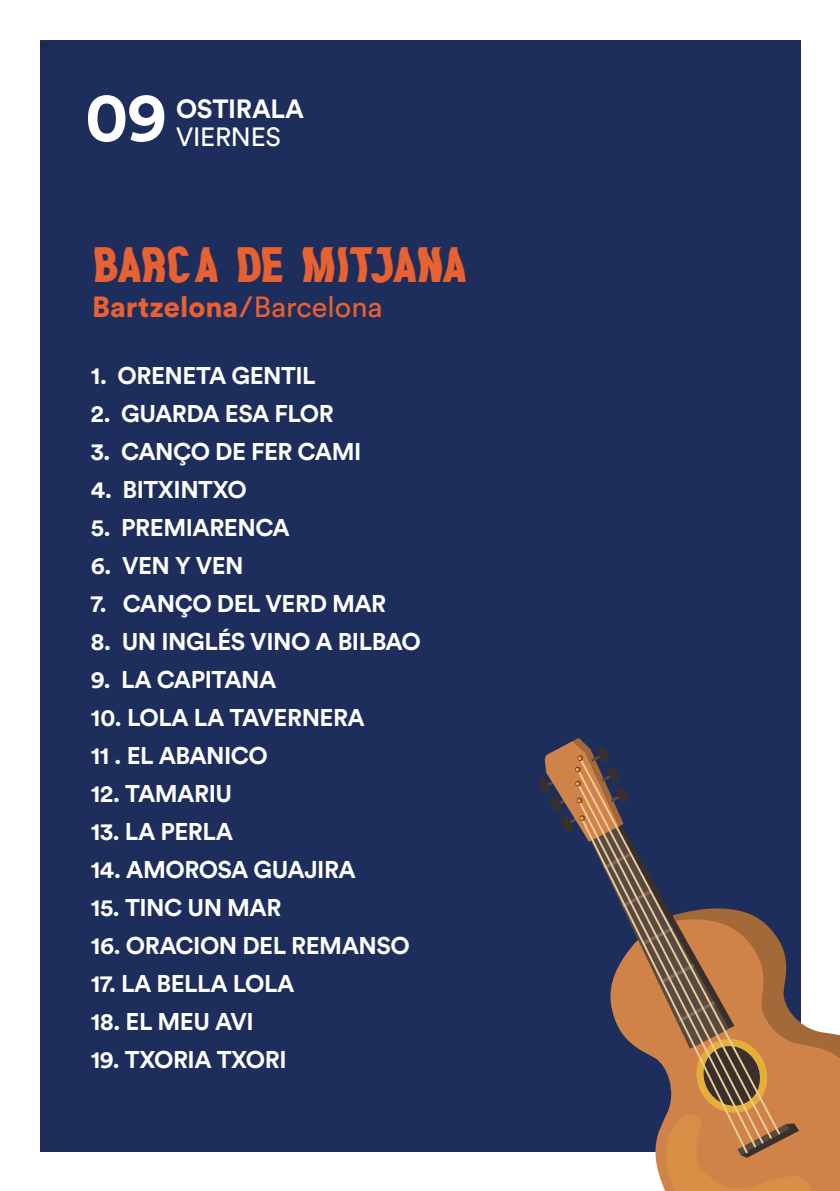
<style>
.page{position:relative;width:840px;height:1191px;background:#fff}
.page>*{position:absolute;margin:0;border:0;box-sizing:border-box;transform-origin:0 0}
.t1{font:700 69px "Circular Std";color:#fff}
.t2{font:49.8px "Overwave";letter-spacing:-.07em;color:#e76132}
.t3{font:900 28.8px "Circular Std";color:#e76132}
.t4{font:700 26.2px "Circular Std";letter-spacing:-.01em;color:#fff}
.t5{font:26.2px "Circular Std";letter-spacing:-.01em;color:#fff}
.t6{font:700 24px "Circular Std";letter-spacing:-.02em;color:#fff}
.t7{font:12px "Minion Pro";color:#231f20}
.s1{font-weight:500}
.s2{font-weight:400}
</style>
<div class="page">
<div style="left:40px;top:40px;width:759px;height:1111px;background:#1e2e5c"></div>
<svg style="left:820px;top:1032px;width:19px;height:159px;background:#cb8148"></svg>
<svg style="left:537px;top:738px;width:283px;height:453px"></svg>
<p class="t7" style="left:40px;top:37px;width:10px">w</p>
<p class="t1" style="left:85px;top:72px;width:83px">09</p>
<p class="t4" style="left:176px;top:92px;width:129px">OSTIRALA</p>
<p class="t5" style="left:176px;top:121px;width:106px">VIERNES</p>
<p class="t2" style="left:92px;top:230px;width:377px">BARCA DE MITJANA</p>
<p class="t3" style="left:92px;top:287px;width:292px">Bartzelona<span class="s1">/</span><span class="s2">Barcelona</span></p>
<p class="t6" style="left:91px;top:360px;width:226px">1. ORENETA GENTIL</p>
<p class="t6" style="left:91px;top:398px;width:244px">2. GUARDA ESA FLOR</p>
<p class="t6" style="left:91px;top:436px;width:272px">3. CANÇO DE FER CAMI</p>
<p class="t6" style="left:91px;top:474px;width:157px">4. BITXINTXO</p>
<p class="t6" style="left:91px;top:512px;width:200px">5. PREMIARENCA</p>
<p class="t6" style="left:91px;top:550px;width:154px">6. VEN Y VEN</p>
<p class="t6" style="left:91px;top:588px;width:297px">7. CANÇO DEL VERD MAR</p>
<p class="t6" style="left:91px;top:626px;width:331px">8. UN INGLÉS VINO A BILBAO</p>
<p class="t6" style="left:91px;top:664px;width:187px">9. LA CAPITANA</p>
<p class="t6" style="left:91px;top:702px;width:275px">10. LOLA LA TAVERNERA</p>
<p class="t6" style="left:91px;top:740px;width:179px">11 . EL ABANICO</p>
<p class="t6" style="left:91px;top:778px;width:143px">12. TAMARIU</p>
<p class="t6" style="left:91px;top:816px;width:144px">13. LA PERLA</p>
<p class="t6" style="left:91px;top:854px;width:266px">14. AMOROSA GUAJIRA</p>
<p class="t6" style="left:91px;top:892px;width:192px">15. TINC UN MAR</p>
<p class="t6" style="left:91px;top:930px;width:320px">16. ORACION DEL REMANSO</p>
<p class="t6" style="left:91px;top:968px;width:205px">17. LA BELLA LOLA</p>
<p class="t6" style="left:91px;top:1006px;width:164px">18. EL MEU AVI</p>
<p class="t6" style="left:91px;top:1044px;width:197px">19. TXORIA TXORI</p>
</div>
